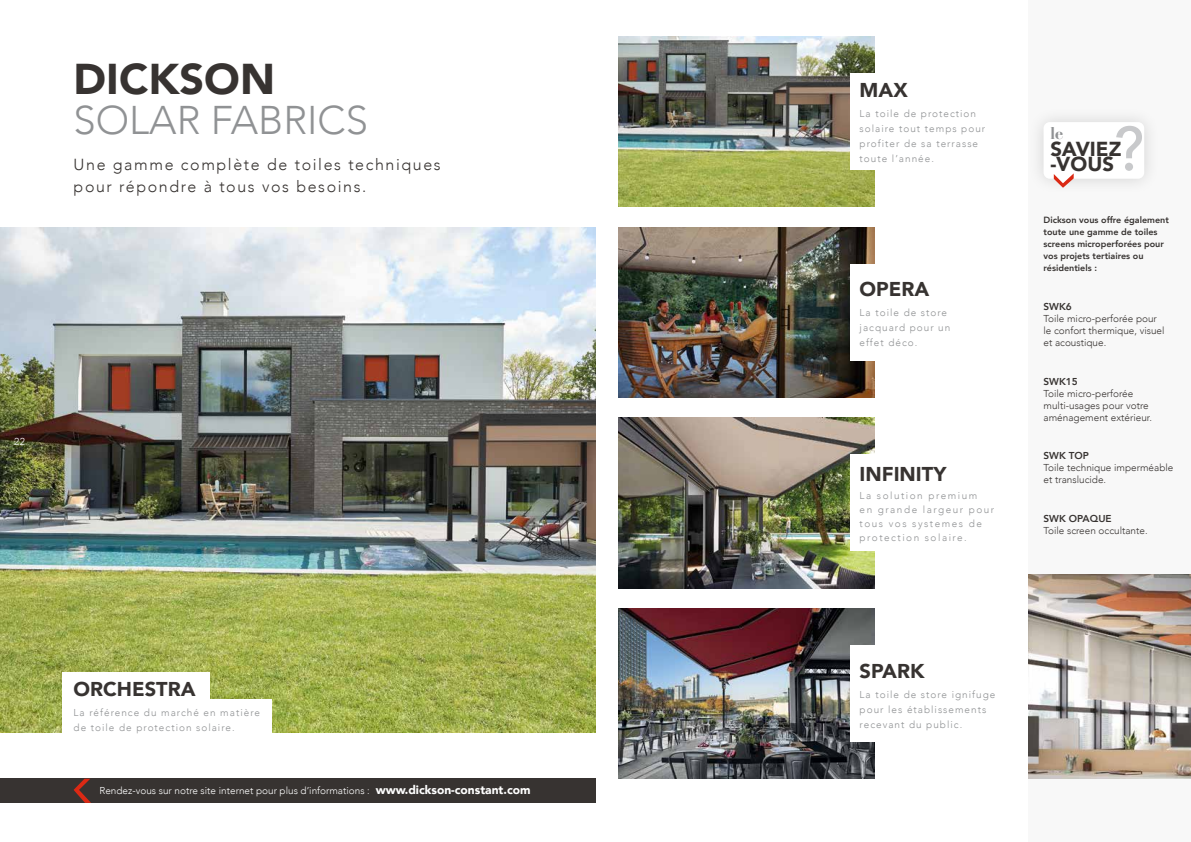
<style>
.page{position:relative;width:1191px;height:842px;background:#fff}
.page>*{position:absolute;margin:0;border:0;box-sizing:border-box;transform-origin:0 0}
.t1{font:500 61.6px "Avenir";color:#c8c9cb}
.t2{font:900 43px "Avenir";color:#373331}
.t3{font:300 40px "Avenir";color:#909294}
.t4{font:900 20.2px/14.8px "Avenir";color:#373331}
.t5{font:900 20px "Avenir";color:#373331}
.t6{font:700 16.9px "Ambroise Std";color:#909294}
.t7{font:300 16px/22px "Avenir";letter-spacing:.1em;color:#373331}
.t8{font:300 10px/15px "Avenir";letter-spacing:.1em;color:#909294}
.t9{font:300 10px/12px "Avenir";color:#373331}
.t10{font:300 10px "Avenir";color:#fff}
.t11{font:300 10px/14px "Avenir";letter-spacing:.15em;color:#909294}
.t12{font:800 10px "Avenir";color:#373331}
.t13{font:800 9px/12px "Avenir";color:#373331}
.s1{font-weight:900;font-size:12px}
</style>
<div class="page">
<div style="left:0;top:779px;width:595px;height:24px;background:#373331"></div>
<img style="left:0;top:227px;width:595px;height:505px">
<img style="left:618px;top:227px;width:256px;height:170px">
<img style="left:618px;top:418px;width:256px;height:170px">
<div style="left:63px;top:672px;width:147px;height:31px;background:#fff"></div>
<div style="left:63px;top:699px;width:209px;height:41px;background:#fff"></div>
<div style="left:1028px;top:0;width:163px;height:842px;background:#f8f8f8"></div>
<img style="left:618px;top:37px;width:256px;height:170px">
<img style="left:1028px;top:575px;width:163px;height:204px">
<img style="left:618px;top:609px;width:256px;height:170px">
<svg style="left:74px;top:779px;width:17px;height:24px"></svg>
<div style="left:850px;top:73px;width:48px;height:97px;background:#fff"></div>
<div style="left:850px;top:264px;width:48px;height:97px;background:#fff"></div>
<div style="left:850px;top:454px;width:48px;height:97px;background:#fff"></div>
<div style="left:850px;top:645px;width:48px;height:97px;background:#fff"></div>
<div style="left:1027px;top:106px;width:133px;height:89px;background:#f4f4f4"></div>
<div style="left:1043px;top:122px;width:101px;height:57px;background:#fff;border-radius:6px"></div>
<svg style="left:1053px;top:174px;width:20px;height:14px"></svg>
<h2 class="t2" style="left:74px;top:55px;width:203px">DICKSON</h2>
<h3 class="t3" style="left:74px;top:96px;width:296px">SOLAR FABRICS</h3>
<h3 class="t7" style="left:74px;top:154px;width:368px">Une gamme complète de toiles techniques pour répondre à tous vos besoins.</h3>
<p class="t10" style="left:14px;top:436px;width:12px">22</p>
<h3 class="t5" style="left:74px;top:678px;width:123px">ORCHESTRA</h3>
<p class="t8" style="left:74px;top:705px;width:188px">La référence du marché en matière de toile de protection solaire.</p>
<p class="t10" style="left:99px;top:784px;width:433px">Rendez-vous sur notre site internet pour plus d’informations : <span class="s1">www.dickson-constant.com</span></p>
<h3 class="t5" style="left:859px;top:79px;width:50px">MAX</h3>
<p class="t8" style="left:859px;top:106px;width:127px">La toile de protection solaire tout temps pour profiter de sa terrasse toute l’année.</p>
<h3 class="t5" style="left:859px;top:278px;width:71px">OPERA</h3>
<p class="t8" style="left:859px;top:305px;width:92px">La toile de store jacquard pour un effet déco.</p>
<h3 class="t5" style="left:859px;top:463px;width:88px">INFINITY</h3>
<p class="t11" style="left:859px;top:488px;width:136px">La solution premium<br>en grande largeur pour tous vos systemes de protection solaire.</p>
<h3 class="t5" style="left:859px;top:660px;width:66px">SPARK</h3>
<p class="t8" style="left:859px;top:687px;width:137px">La toile de store ignifuge pour les établissements recevant du public.</p>
<h1 class="t1" style="left:1113px;top:123px;width:32px">?</h1>
<h3 class="t6" style="left:1050px;top:127px;width:14px">le</h3>
<h3 class="t4" style="left:1050px;top:142px;width:73px">SAVIEZ -VOUS</h3>
<p class="t13" style="left:1043px;top:215px;width:127px">Dickson vous offre également toute une gamme de toiles screens microperforées pour vos projets tertiaires ou résidentiels :</p>
<p class="t12" style="left:1043px;top:303px;width:30px">SWK6</p>
<p class="t9" style="left:1043px;top:313px;width:122px">Toile micro-perforée pour le confort thermique, visuel et acoustique.</p>
<p class="t12" style="left:1043px;top:377px;width:36px">SWK15</p>
<p class="t9" style="left:1043px;top:387px;width:110px">Toile micro-perforée multi-usages pour votre aménagement extérieur.</p>
<p class="t12" style="left:1043px;top:452px;width:47px">SWK TOP</p>
<p class="t9" style="left:1043px;top:462px;width:131px">Toile technique imperméable et translucide.</p>
<p class="t12" style="left:1043px;top:514px;width:70px">SWK OPAQUE</p>
<p class="t9" style="left:1043px;top:524px;width:106px">Toile screen occultante.</p>
</div>
